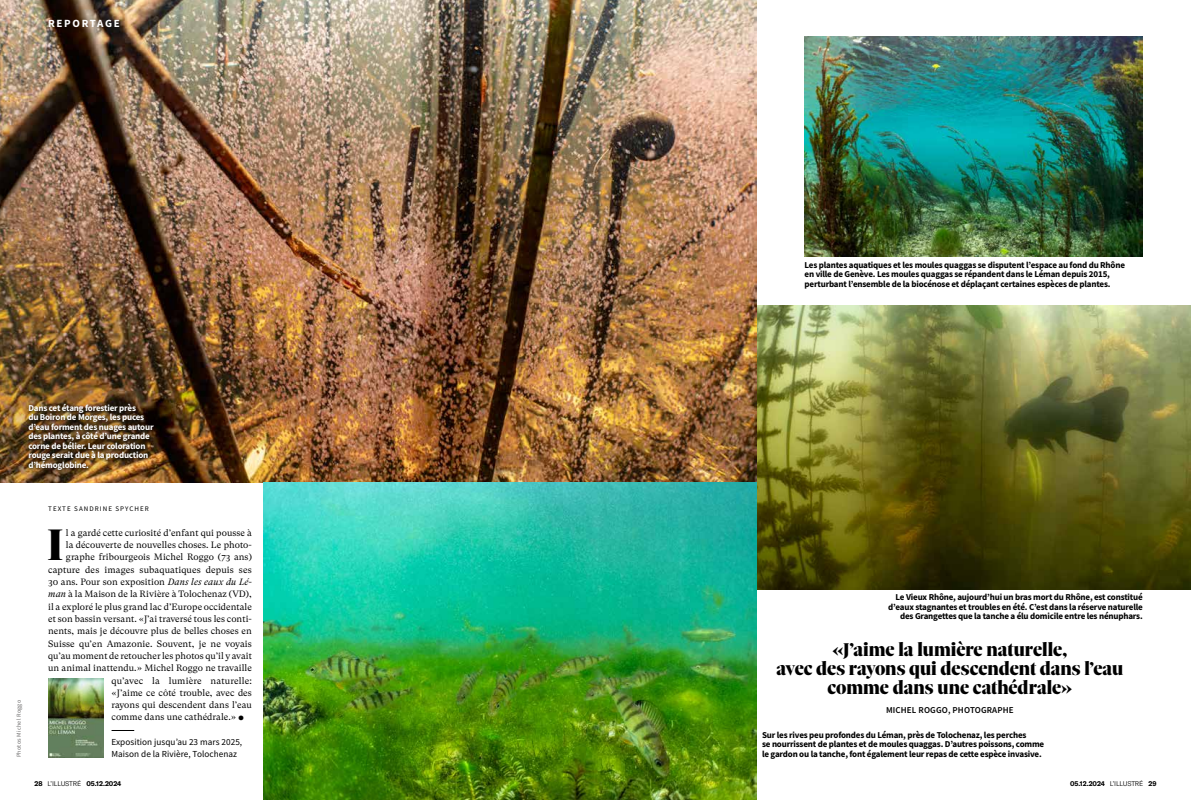
<style>
.page{position:relative;width:1191px;height:800px;background:#fff}
.page>*{position:absolute;margin:0;border:0;box-sizing:border-box;transform-origin:0 0}
.t1{font:900 47.8px "Sole Serif Big Display";color:#000}
.t2{font:900 20px/19px "Sole Serif Big Display";color:#000;text-align:center}
.t3{font:700 11px "Source Sans Pro";letter-spacing:.15em;color:#fff}
.t4{font:9.2px "GT Super Text";letter-spacing:.005em;color:#000}
.t5{font:9.2px/12.3px "Source Sans Pro";letter-spacing:.005em;color:#000}
.t6{font:700 9px/9.5px "Source Sans Pro";letter-spacing:-.02em;color:#000}
.t7{font:700 9px/9.5px "Source Sans Pro";letter-spacing:-.02em;color:#fff}
.t8{font:600 9px "Source Sans Pro";letter-spacing:.015em;color:#000}
.t9{font:7px "Source Sans Pro";letter-spacing:.15em;color:#000}
.t10{font:700 6.7px "GT America";letter-spacing:-.005em;color:#000}
.t11{font:6px "Source Sans Pro";letter-spacing:.05em;color:#6d6c6c}
.s1{font-style:italic}
.s2{font-size:6px}
.s3{font-weight:300}
</style>
<div class="page">
<svg style="left:112px;top:730px;width:22px;height:1px"></svg>
<img style="left:756px;top:305px;width:435px;height:284px">
<img style="left:0;top:0;width:756px;height:482px">
<img style="left:263px;top:482px;width:493px;height:317px">
<img style="left:48px;top:678px;width:55px;height:79px">
<img style="left:804px;top:37px;width:338px;height:219px">
<img style="left:0;top:359px;width:165px;height:123px">
<div style="left:27px;top:402px;width:131px;height:72px;background:#000;opacity:.75"></div>
<p class="t3" style="left:48px;top:16px;width:73px">REPORTAGE</p>
<p class="t7" style="left:28px;top:403px;width:127px">Dans cet étang forestier près<br>du Boiron de Morges, les puces d’eau forment des nuages autour des plantes, à côté d’une grande corne de bélier. Leur coloration rouge serait due à la production d’hémoglobine.</p>
<p class="t6" style="left:804px;top:260px;width:322px">Les plantes aquatiques et les moules quaggas se disputent l’espace au fond du Rhône en ville de Genève. Les moules quaggas se répandent dans le Léman depuis 2015, perturbant l’ensemble de la biocénose et déplaçant certaines espèces de plantes.</p>
<p class="t11" style="left:15px;top:757px;width:59px;rotate:-90deg">Photos Michel Roggo</p>
<p class="t9" style="left:48px;top:504px;width:102px">TEXTE SANDRINE SPYCHER</p>
<h1 class="t1" style="left:47px;top:508px;width:18px">I</h1>
<p class="t4" style="left:66px;top:527px;width:187px">l a gardé cette curiosité d’enfant qui pousse à</p>
<p class="t4" style="left:66px;top:539px;width:187px">la découverte de nouvelles choses. Le photo-</p>
<p class="t4" style="left:66px;top:552px;width:187px">graphe fribourgeois Michel Roggo (73 ans)</p>
<p class="t4" style="left:48px;top:564px;width:205px">capture des images subaquatiques depuis ses</p>
<p class="t4" style="left:48px;top:576px;width:205px">30 ans. Pour son exposition <span class="s1">Dans les eaux du Lé-</span></p>
<p class="t4" style="left:48px;top:588px;width:205px"><span class="s1">man</span> à la Maison de la Rivière à Tolochenaz (VD),</p>
<p class="t4" style="left:48px;top:601px;width:205px">il a exploré le plus grand lac d’Europe occidentale</p>
<p class="t4" style="left:48px;top:613px;width:205px">et son bassin versant. «J’ai traversé tous les conti-</p>
<p class="t4" style="left:48px;top:625px;width:205px">nents, mais je découvre plus de belles choses en</p>
<p class="t4" style="left:48px;top:638px;width:205px">Suisse qu’en Amazonie. Souvent, je ne voyais</p>
<p class="t4" style="left:48px;top:650px;width:205px">qu’au moment de retoucher les photos qu’il y avait</p>
<p class="t4" style="left:48px;top:662px;width:205px">un animal inattendu.» Michel Roggo ne travaille</p>
<p class="t4" style="left:112px;top:675px;width:142px">qu’avec la lumière naturelle:</p>
<p class="t4" style="left:112px;top:687px;width:142px">«J’aime ce côté trouble, avec des</p>
<p class="t4" style="left:112px;top:699px;width:142px">rayons qui descendent dans l’eau</p>
<p class="t4" style="left:112px;top:711px;width:134px">comme dans une cathédrale.» <span class="s2">●</span></p>
<p class="t5" style="left:112px;top:735px;width:132px">Exposition jusqu’au 23 mars 2025,<br>Maison de la Rivière, Tolochenaz</p>
<p class="t10" style="left:34px;top:779px;width:88px">28 <span class="s3">L’ILLUSTRÉ</span> 05.12.2024</p>
<p class="t10" style="left:1070px;top:779px;width:88px">05.12.2024 <span class="s3">L’ILLUSTRÉ</span> 29</p>
<p class="t6" style="left:888px;top:592px;width:256px;text-align:right">Le Vieux Rhône, aujourd’hui un bras mort du Rhône, est constitué d’eaux stagnantes et troubles en été. C’est dans la réserve naturelle des Grangettes que la tanche a élu domicile entre les nénuphars.</p>
<h2 class="t2" style="left:776px;top:639px;width:348px">«J’aime la lumière naturelle,<br>avec des rayons qui descendent dans l’eau comme dans une cathédrale»</h2>
<p class="t8" style="left:886px;top:704px;width:129px">MICHEL ROGGO, PHOTOGRAPHE</p>
<p class="t6" style="left:762px;top:730px;width:284px">Sur les rives peu profondes du Léman, près de Tolochenaz, les perches<br>se nourrissent de plantes et de moules quaggas. D’autres poissons, comme le gardon ou la tanche, font également leur repas de cette espèce invasive.</p>
</div>
